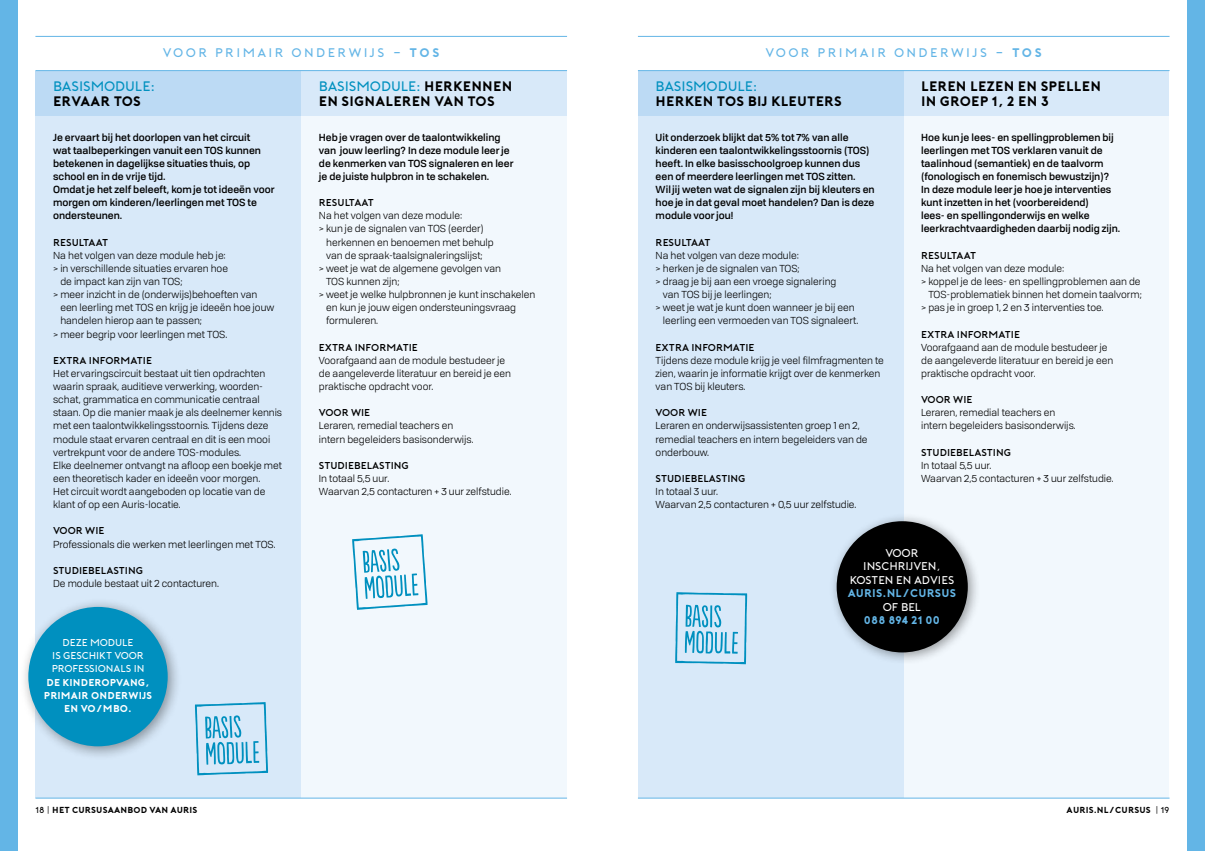
<style>
.page{position:relative;width:1205px;height:851px;background:#fff}
.page>*{position:absolute;margin:0;border:0;box-sizing:border-box;transform-origin:0 0}
.t1{font:700 13.75px/15px "Porter";color:#000}
.t2{font:300 13.75px "Porter";color:#0090bf}
.t3{font:300 12.5px "Porter";letter-spacing:.2em;color:#63b5e6}
.t4{font:300 11.25px/13.4px "Porter";color:#fff;text-align:center}
.t5{font:700 11.25px "Porter";color:#63b5e6}
.t6{font:10px/13.1px "Tofino";color:#000}
.t7{font:500 10px/13.1px "Tofino";color:#000}
.t8{font:500 10px "Porter";color:#000}
.t9{font:700 10px/13.1px "Porter";color:#fff;text-align:center}
.t10{font:300 10px/13.1px "Porter";color:#fff;text-align:center}
.t11{font:700 8.75px "Porter";color:#000}
.s1{font-weight:700}
.s2{font-weight:300;color:#0090bf}
.s3{font-weight:300}
</style>
<div class="page">
<div style="left:301px;top:71px;width:266px;height:726px;background:#f2f8fd"></div>
<div style="left:35px;top:71px;width:266px;height:726px;background:#d8e9f9"></div>
<div style="left:35px;top:71px;width:266px;height:44px;background:#bcdaf4"></div>
<div style="left:301px;top:71px;width:266px;height:44px;background:#d8e9f9"></div>
<div style="left:903px;top:71px;width:266px;height:726px;background:#f2f8fd"></div>
<div style="left:903px;top:71px;width:266px;height:44px;background:#d8e9f9"></div>
<div style="left:638px;top:71px;width:266px;height:726px;background:#d8e9f9"></div>
<div style="left:638px;top:71px;width:265px;height:44px;background:#bcdaf4"></div>
<hr style="left:35px;top:70px;width:532px;height:1px;background:#63b5e6">
<hr style="left:638px;top:70px;width:531px;height:1px;background:#63b5e6">
<div style="left:0;top:0;width:18px;height:850px;background:#63b5e6"></div>
<hr style="left:35px;top:36px;width:532px;height:1px;background:#63b5e6">
<hr style="left:35px;top:797px;width:532px;height:1px;background:#63b5e6">
<hr style="left:638px;top:36px;width:531px;height:1px;background:#63b5e6">
<hr style="left:638px;top:797px;width:531px;height:1px;background:#63b5e6">
<div style="left:1187px;top:0;width:18px;height:850px;background:#63b5e6"></div>
<svg style="left:195px;top:702px;width:73px;height:73px"></svg>
<svg style="left:675px;top:592px;width:72px;height:72px"></svg>
<svg style="left:352px;top:534px;width:75px;height:75px"></svg>
<div style="left:19px;top:598px;width:163px;height:162px;background:#000;opacity:.4"></div>
<div style="left:28px;top:606px;width:140px;height:140px;background:#0090bf;border-radius:50%"></div>
<div style="left:828px;top:512px;width:153px;height:153px;background:#000;opacity:.4"></div>
<div style="left:836px;top:521px;width:132px;height:131px;background:#000;border-radius:50%"></div>
<p class="t3" style="left:163px;top:46px;width:278px">VOOR PRIMAIR ONDERWIJS - <span class="s1">TOS</span></p>
<p class="t3" style="left:765px;top:46px;width:278px">VOOR PRIMAIR ONDERWIJS - <span class="s1">TOS</span></p>
<h1 class="t2" style="left:53px;top:78px;width:103px">BASISMODULE:</h1>
<h1 class="t1" style="left:53px;top:94px;width:90px">ERVAAR TOS</h1>
<h1 class="t1" style="left:319px;top:79px;width:195px"><span class="s2">BASISMODULE:</span> HERKENNEN<br>EN SIGNALEREN VAN TOS</h1>
<h1 class="t2" style="left:656px;top:78px;width:103px">BASISMODULE:</h1>
<h1 class="t1" style="left:656px;top:94px;width:188px">HERKEN TOS BIJ KLEUTERS</h1>
<h1 class="t1" style="left:921px;top:79px;width:182px">LEREN LEZEN EN SPELLEN<br>IN GROEP 1, 2 EN 3</h1>
<p class="t7" style="left:53px;top:130px;width:223px">Je ervaart bij het doorlopen van het circuit<br>wat taalbeperkingen vanuit een TOS kunnen betekenen in dagelijkse situaties thuis, op school en in de vrije tijd.<br>Omdat je het zelf beleeft, kom je tot ideeën voor morgen om kinderen/leerlingen met TOS te ondersteunen.</p>
<p class="t8" style="left:53px;top:236px;width:57px">RESULTAAT</p>
<p class="t6" style="left:53px;top:248px;width:174px">Na het volgen van deze module heb je:</p>
<p class="t6" style="left:53px;top:261px;width:176px">&gt; in verschillende situaties ervaren hoe</p>
<p class="t6" style="left:60px;top:274px;width:124px">de impact kan zijn van TOS;</p>
<p class="t6" style="left:53px;top:287px;width:206px">&gt; meer inzicht in de (onderwijs)behoeften van</p>
<p class="t6" style="left:60px;top:300px;width:215px">een leerling met TOS en krijg je ideeën hoe jouw</p>
<p class="t6" style="left:60px;top:313px;width:143px">handelen hierop aan te passen;</p>
<p class="t6" style="left:53px;top:326px;width:176px">&gt; meer begrip voor leerlingen met TOS.</p>
<p class="t8" style="left:53px;top:355px;width:100px">EXTRA INFORMATIE</p>
<p class="t6" style="left:53px;top:366px;width:230px">Het ervaringscircuit bestaat uit tien opdrachten waarin spraak, auditieve verwerking, woorden&shy;schat, grammatica en communicatie centraal staan. Op die manier maak je als deelnemer kennis met een taalontwikkelingsstoornis. Tijdens deze module staat ervaren centraal en dit is een mooi vertrekpunt voor de andere TOS-modules.<br>Elke deelnemer ontvangt na afloop een boekje met een theoretisch kader en ideeën voor morgen.<br>Het circuit wordt aangeboden op locatie van de klant of op een Auris-locatie.</p>
<p class="t8" style="left:53px;top:525px;width:53px">VOOR WIE</p>
<p class="t6" style="left:53px;top:536px;width:224px">Professionals die werken met leerlingen met TOS.</p>
<p class="t8" style="left:53px;top:564px;width:92px">STUDIEBELASTING</p>
<p class="t6" style="left:53px;top:576px;width:167px">De module bestaat uit 2 contacturen.</p>
<p class="t10" style="left:52px;top:636px;width:94px">DEZE MODULE<br>IS GESCHIKT VOOR<br>PROFESSIONALS IN</p>
<p class="t9" style="left:44px;top:675px;width:110px">DE KINDEROPVANG,<br>PRIMAIR ONDERWIJS<br>EN VO/MBO.</p>
<p class="t7" style="left:319px;top:130px;width:196px">Heb je vragen over de taalontwikkeling van jouw leerling? In deze module leer je de kenmerken van TOS signaleren en leer je de juiste hulpbron in te schakelen.</p>
<p class="t8" style="left:319px;top:197px;width:57px">RESULTAAT</p>
<p class="t6" style="left:319px;top:208px;width:145px">Na het volgen van deze module:</p>
<p class="t6" style="left:319px;top:222px;width:166px">&gt; kun je de signalen van TOS (eerder)</p>
<p class="t6" style="left:326px;top:235px;width:169px">herkennen en benoemen met behulp</p>
<p class="t6" style="left:326px;top:248px;width:158px">van de spraak-taalsignaleringslijst;</p>
<p class="t6" style="left:319px;top:261px;width:184px">&gt; weet je wat de algemene gevolgen van</p>
<p class="t6" style="left:326px;top:274px;width:75px">TOS kunnen zijn;</p>
<p class="t6" style="left:319px;top:287px;width:218px">&gt; weet je welke hulpbronnen je kunt inschakelen</p>
<p class="t6" style="left:326px;top:300px;width:191px">en kun je jouw eigen ondersteuningsvraag</p>
<p class="t6" style="left:326px;top:313px;width:53px">formuleren.</p>
<p class="t8" style="left:319px;top:341px;width:100px">EXTRA INFORMATIE</p>
<p class="t6" style="left:319px;top:353px;width:194px">Voorafgaand aan de module bestudeer je de aangeleverde literatuur en bereid je een praktische opdracht voor.</p>
<p class="t8" style="left:319px;top:407px;width:53px">VOOR WIE</p>
<p class="t6" style="left:319px;top:418px;width:156px">Leraren, remedial teachers en intern begeleiders basisonderwijs.</p>
<p class="t8" style="left:319px;top:460px;width:92px">STUDIEBELASTING</p>
<p class="t6" style="left:319px;top:471px;width:194px">In totaal 5,5 uur.<br>Waarvan 2,5 contacturen + 3 uur zelfstudie.</p>
<p class="t7" style="left:656px;top:130px;width:221px">Uit onderzoek blijkt dat 5% tot 7% van alle kinderen een taalontwikkelingsstoornis (TOS) heeft. In elke basisschoolgroep kunnen dus een of meerdere leerlingen met TOS zitten.<br>Wil jij weten wat de signalen zijn bij kleuters en hoe je in dat geval moet handelen? Dan is deze module voor jou!</p>
<p class="t8" style="left:656px;top:236px;width:57px">RESULTAAT</p>
<p class="t6" style="left:656px;top:248px;width:145px">Na het volgen van deze module:</p>
<p class="t6" style="left:656px;top:261px;width:146px">&gt; herken je de signalen van TOS;</p>
<p class="t6" style="left:656px;top:274px;width:182px">&gt; draag je bij aan een vroege signalering</p>
<p class="t6" style="left:663px;top:287px;width:110px">van TOS bij je leerlingen;</p>
<p class="t6" style="left:656px;top:300px;width:200px">&gt; weet je wat je kunt doen wanneer je bij een</p>
<p class="t6" style="left:663px;top:313px;width:197px">leerling een vermoeden van TOS signaleert.</p>
<p class="t8" style="left:656px;top:341px;width:100px">EXTRA INFORMATIE</p>
<p class="t6" style="left:656px;top:353px;width:230px">Tijdens deze module krijg je veel filmfragmenten te zien, waarin je informatie krijgt over de kenmerken van TOS bij kleuters.</p>
<p class="t8" style="left:656px;top:407px;width:53px">VOOR WIE</p>
<p class="t6" style="left:656px;top:418px;width:213px">Leraren en onderwijsassistenten groep 1 en 2, remedial teachers en intern begeleiders van de onderbouw.</p>
<p class="t8" style="left:656px;top:473px;width:92px">STUDIEBELASTING</p>
<p class="t6" style="left:656px;top:484px;width:202px">In totaal 3 uur.<br>Waarvan 2,5 contacturen + 0,5 uur zelfstudie.</p>
<p class="t7" style="left:921px;top:130px;width:201px">Hoe kun je lees- en spellingproblemen bij leerlingen met TOS verklaren vanuit de taalinhoud (semantiek) en de taalvorm (fonologisch en fonemisch bewustzijn)?<br>In deze module leer je hoe je interventies kunt inzetten in het (voorbereidend)<br>lees- en spellingonderwijs en welke leerkrachtvaardigheden daarbij nodig zijn.</p>
<p class="t8" style="left:921px;top:250px;width:57px">RESULTAAT</p>
<p class="t6" style="left:921px;top:261px;width:145px">Na het volgen van deze module:</p>
<p class="t6" style="left:921px;top:274px;width:221px">&gt; koppel je de lees- en spellingproblemen aan de</p>
<p class="t6" style="left:928px;top:287px;width:215px">TOS-problematiek binnen het domein taalvorm;</p>
<p class="t6" style="left:921px;top:300px;width:184px">&gt; pas je in groep 1, 2 en 3 interventies toe.</p>
<p class="t8" style="left:921px;top:328px;width:100px">EXTRA INFORMATIE</p>
<p class="t6" style="left:921px;top:340px;width:194px">Voorafgaand aan de module bestudeer je de aangeleverde literatuur en bereid je een praktische opdracht voor.</p>
<p class="t8" style="left:921px;top:394px;width:53px">VOOR WIE</p>
<p class="t6" style="left:921px;top:405px;width:156px">Leraren, remedial teachers en intern begeleiders basisonderwijs.</p>
<p class="t8" style="left:921px;top:446px;width:92px">STUDIEBELASTING</p>
<p class="t6" style="left:921px;top:458px;width:194px">In totaal 5,5 uur.<br>Waarvan 2,5 contacturen + 3 uur zelfstudie.</p>
<p class="t4" style="left:850px;top:546px;width:106px">VOOR<br>INSCHRIJVEN,<br>KOSTEN EN ADVIES</p>
<p class="t5" style="left:848px;top:587px;width:110px">AURIS.NL/CURSUS</p>
<p class="t4" style="left:883px;top:600px;width:40px">OF BEL</p>
<p class="t5" style="left:864px;top:613px;width:78px">088 894 21 00</p>
<p class="t11" style="left:35px;top:805px;width:164px"><span class="s3">18 |</span> HET CURSUSAANBOD VAN AURIS</p>
<p class="t11" style="left:1066px;top:805px;width:104px">AURIS.NL/CURSUS <span class="s3">| 19</span></p>
</div>
